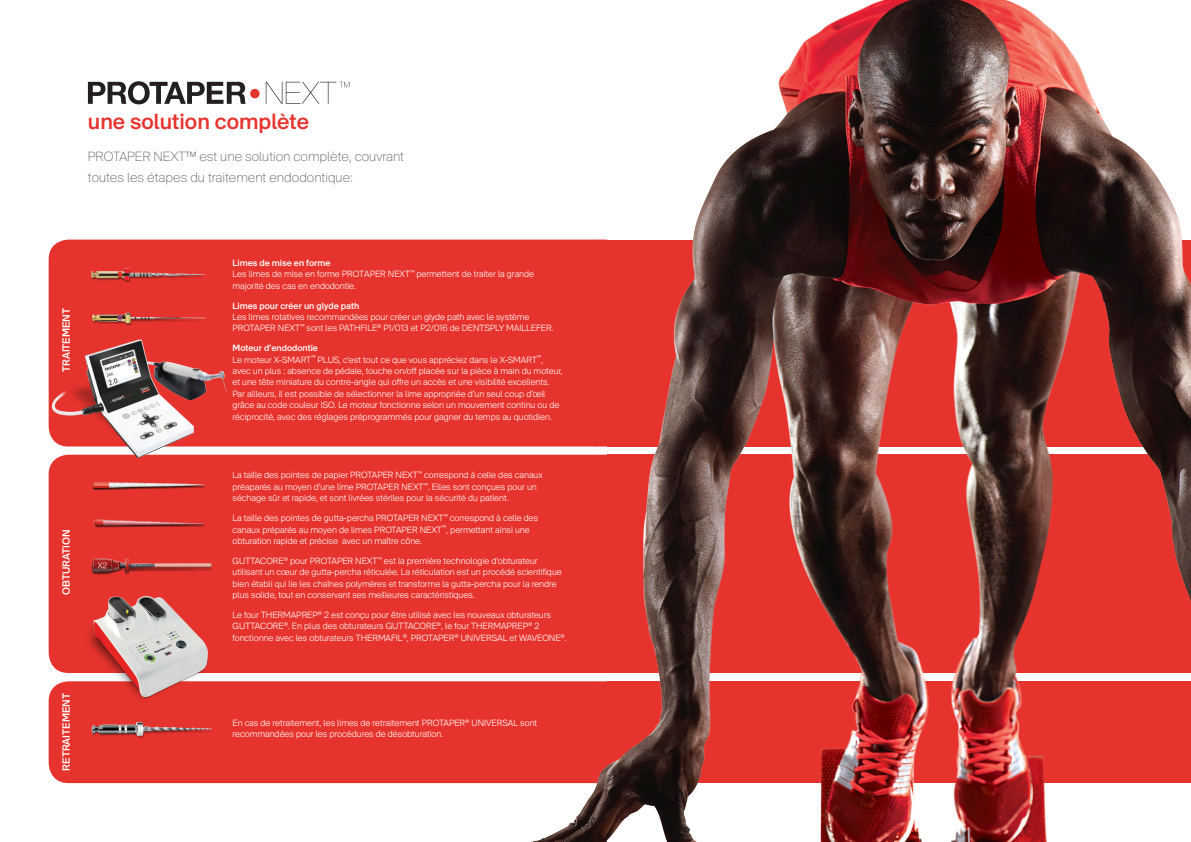
<style>
.page{position:relative;width:1191px;height:842px;background:#fff}
.page>*{position:absolute;margin:0;border:0;box-sizing:border-box;transform-origin:0 0}
.t1{font:500 23px "Maillefer";color:#e7332d}
.t2{font:100 14px/20.8px "Maillefer";color:#57585a}
.t3{font:500 11px "Maillefer";color:#fff}
.t4{font:300 9.5px/11.4px "Maillefer";color:#fff}
.t5{font:500 9.5px "Maillefer";color:#fff}
.s1{font-weight:500}
</style>
<div class="page">
<svg style="left:88px;top:81px;width:158px;height:23px"></svg>
<div style="left:250px;top:89px;width:9px;height:9px;background:#e7332d;border-radius:50%"></div>
<svg style="left:266px;top:82px;width:83px;height:22px"></svg>
<div style="left:49px;top:240px;width:456px;height:206px;background:#e7332d"></div>
<div style="left:49px;top:455px;width:456px;height:218px;background:#e7332d"></div>
<div style="left:49px;top:681px;width:456px;height:102px;background:#e7332d"></div>
<img style="left:219px;top:357px;width:12px;height:47px">
<img style="left:66px;top:578px;width:166px;height:142px">
<img style="left:88px;top:556px;width:128px;height:23px">
<img style="left:92px;top:518px;width:115px;height:14px">
<img style="left:91px;top:480px;width:120px;height:15px">
<img style="left:48px;top:334px;width:171px;height:129px">
<img style="left:505px;top:0;width:686px;height:842px">
<img style="left:88px;top:717px;width:130px;height:24px">
<img style="left:90px;top:267px;width:117px;height:18px">
<img style="left:92px;top:311px;width:118px;height:17px">
<div style="left:595px;top:240px;width:12px;height:206px;background:#e7332d"></div>
<div style="left:595px;top:455px;width:12px;height:218px;background:#e7332d"></div>
<svg style="left:595px;top:681px;width:12px;height:102px"></svg>
<svg style="left:607px;top:240px;width:584px;height:206px;background:#78312d"></svg>
<svg style="left:607px;top:455px;width:584px;height:218px;background:#ab3631"></svg>
<img style="left:607px;top:681px;width:584px;height:102px">
<svg style="left:595px;top:841px;width:14px;height:1px"></svg>
<svg style="left:1180px;top:839px;width:11px;height:3px"></svg>
<div style="left:597px;top:0;width:19px;height:5px;background:#fff"></div>
<h1 class="t1" style="left:88px;top:107px;width:223px">une solution complète</h1>
<h2 class="t2" style="left:88px;top:145px;width:318px">PROTAPER NEXT™ est une solution complète, couvrant toutes les étapes du traitement endodontique:</h2>
<p class="t3" style="left:60px;top:372px;width:65px;rotate:-90deg">TRAITEMENT</p>
<p class="t3" style="left:60px;top:595px;width:67px;rotate:-90deg">OBTURATION</p>
<p class="t3" style="left:60px;top:770px;width:79px;rotate:-90deg">RETRAITEMENT</p>
<p class="t4" style="left:232px;top:257px;width:303px"><span class="s1">Limes de mise en forme<br></span>Les limes de mise en forme PROTAPER NEXT<sup>™</sup> permettent de traiter la grande majorité des cas en endodontie.</p>
<p class="t5" style="left:232px;top:300px;width:128px">Limes pour créer un glyde path</p>
<p class="t4" style="left:232px;top:311px;width:322px">Les limes rotatives recommandées pour créer un glyde path avec le système<br>PROTAPER NEXT<sup>™</sup> sont les PATHFILE<sup>®</sup> P1/013 et P2/016 de DENTSPLY MAILLEFER.</p>
<p class="t4" style="left:232px;top:342px;width:331px"><span class="s1">Moteur d’endodontie<br></span>Le moteur X-SMART<sup>™</sup> PLUS, c’est tout ce que vous appréciez dans le X-SMART<sup>™</sup>, avec un plus : absence de pédale, touche on/off placée sur la pièce à main du moteur, et une tête miniature du contre-angle qui offre un accès et une visibilité excellents.<br>Par ailleurs, il est possible de sélectionner la lime appropriée d’un seul coup d’œil grâce au code couleur ISO. Le moteur fonctionne selon un mouvement continu ou de réciprocité, avec des réglages préprogrammés pour gagner du temps au quotidien.</p>
<p class="t4" style="left:442px;top:268px;width:4px">t</p>
<p class="t4" style="left:412px;top:365px;width:6px">f</p>
<p class="t4" style="left:397px;top:376px;width:6px">f</p>
<p class="t4" style="left:232px;top:469px;width:312px">La taille des pointes de papier PROTAPER NEXT<sup>™</sup> correspond à celle des canaux préaparés au moyen d’une lime PROTAPER NEXT<sup>™</sup>. Elles sont conçues pour un séchage sûr et rapide, et sont livrées stériles pour la sécurité du patient.</p>
<p class="t4" style="left:232px;top:512px;width:307px">La taille des pointes de gutta-percha PROTAPER NEXT<sup>™</sup> correspond à celle des canaux préparés au moyen de limes PROTAPER NEXT<sup>™</sup>, permettant ainsi une obturation rapide et précise avec un maître cône.</p>
<p class="t4" style="left:232px;top:555px;width:331px">GUTTACORE<sup>®</sup> pour PROTAPER NEXT<sup>™</sup> est la première technologie d’obturateur utilisant un cœur de gutta-percha réticulée. La réticulation est un procédé scientifique bien établi qui lie les chaînes polymères et transforme la gutta-percha pour la rendre plus solide, tout en conservant ses meilleures caractéristiques.</p>
<p class="t4" style="left:232px;top:609px;width:336px">Le four THERMAPREP<sup>®</sup> 2 est conçu pour être utilisé avec les nouveaux obturateurs<br>GUTTACORE<sup>®</sup>. En plus des obturateurs GUTTACORE<sup>®</sup>, le four THERMAPREP<sup>®</sup> 2 fonctionne avec les obturateurs THERMAFIL<sup>®</sup>, PROTAPER<sup>®</sup> UNIVERSAL et WAVEONE<sup>®</sup>.</p>
<p class="t4" style="left:334px;top:512px;width:7px">t</p>
<p class="t4" style="left:475px;top:523px;width:7px">t</p>
<p class="t4" style="left:321px;top:566px;width:7px">t</p>
<p class="t4" style="left:461px;top:578px;width:7px">t</p>
<p class="t4" style="left:232px;top:717px;width:306px">En cas de retraitement, les limes de retraitement PROTAPER<sup>®</sup> UNIVERSAL sont recommandées pour les procédures de désobturation.</p>
</div>
